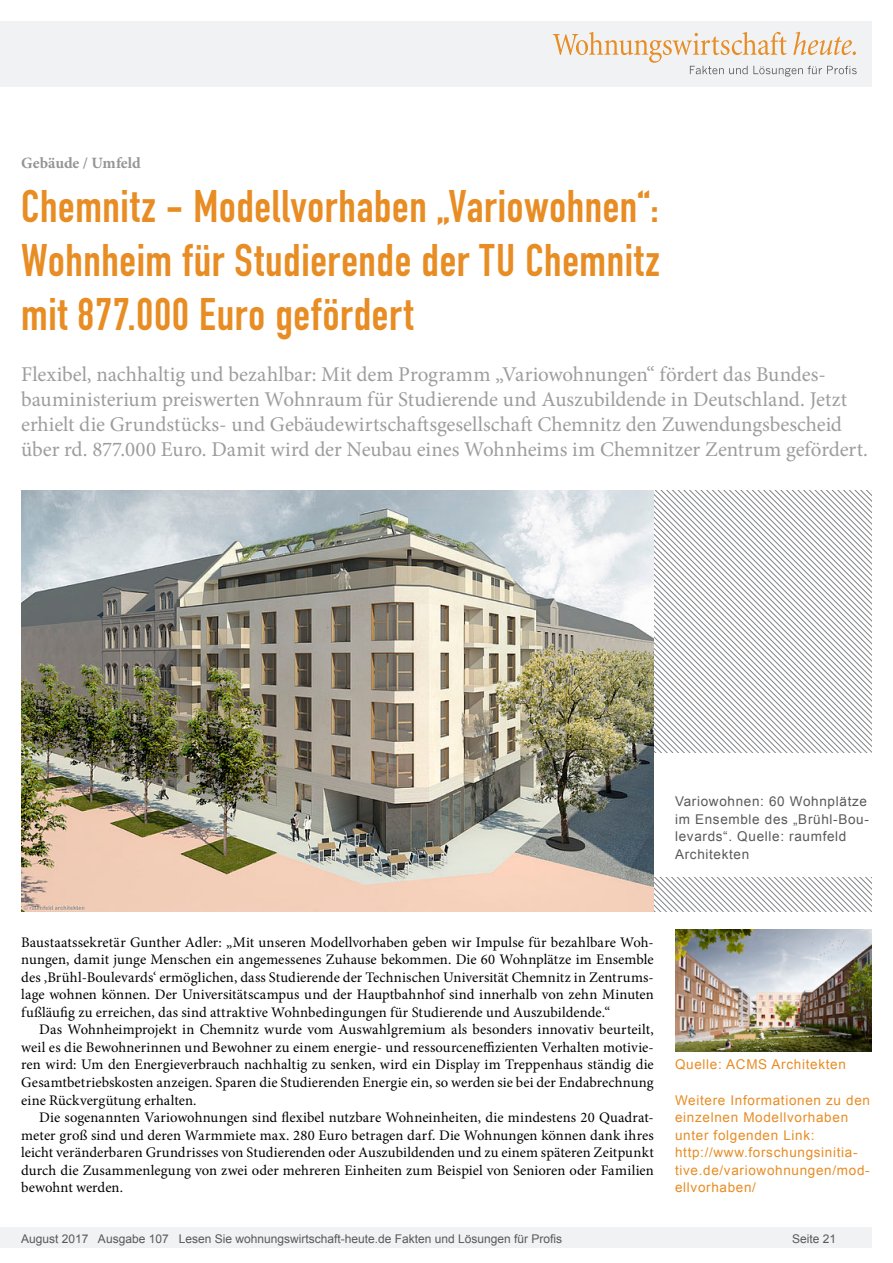
<style>
.page{position:relative;width:893px;height:1263px;background:#fff}
.page>*{position:absolute;margin:0;border:0;box-sizing:border-box;transform-origin:0 0}
.Überschrift_Groß{font:45px/54px "DIN Engschrift";letter-spacing:.015em;color:#e88c24;text-align:justify}
.Anlesetext{font:21px/25.2px "Minion Pro";letter-spacing:-.005em;color:#9d9d9d}
.Kategorie{font:700 15.75px "Minion Pro";letter-spacing:-.005em;color:#959595}
.Fliesstext{font:14.7px/17.5px "Minion Pro";color:#000;text-align:justify}
.Fließtext_erste_Zeil{font:14.7px/17.5px "Minion Pro";color:#000;text-align:justify}
.Info{font:13.5px/17.5px "Arial";letter-spacing:.05em;color:#e88c24}
.Bildunterschrift{font:13.5px/17.5px "Arial";letter-spacing:.05em;color:#595959}
.t1{font:12px "Arial";color:#595959}
</style>
<div class="page">
<div style="left:0;top:1227px;width:872px;height:20px;background:#f1f2f3"></div>
<div style="left:0;top:21px;width:872px;height:66px;background:#f1f2f3"></div>
<svg style="left:553px;top:32px;width:304px;height:45px"></svg>
<svg style="left:654px;top:490px;width:218px;height:88px"></svg>
<svg style="left:654px;top:578px;width:218px;height:333px"></svg>
<div style="left:654px;top:753px;width:237px;height:123px;background:#fff"></div>
<img style="left:21px;top:490px;width:632px;height:421px">
<img style="left:675px;top:929px;width:197px;height:123px">
<p class="Kategorie" style="left:21px;top:152px;width:121px">Gebäude / Umfeld</p>
<p class="Überschrift_Groß" style="left:21px;top:180px;width:640px">Chemnitz - Modellvorhaben „Variowohnen“:<br>Wohnheim für Studierende der TU Chemnitz mit 877.000 Euro gefördert</p>
<p class="Anlesetext" style="left:21px;top:361px;width:848px">Flexibel, nachhaltig und bezahlbar: Mit dem Programm „Variowohnungen“ fördert das Bundes&shy;bauministerium preiswerten Wohnraum für Studierende und Auszubildende in Deutschland. Jetzt erhielt die Grundstücks- und Gebäudewirtschaftsgesellschaft Chemnitz den Zuwendungsbescheid über rd. 877.000 Euro. Damit wird der Neubau eines Wohnheims im Chemnitzer Zentrum gefördert.</p>
<p class="Bildunterschrift" style="left:675px;top:793px;width:195px">Variowohnen: 60 Wohnplätze im Ensemble des „Brühl-Bou&shy;levards“. Quelle: raumfeld<br>Architekten</p>
<p class="Fließtext_erste_Zeil" style="left:21px;top:933px;width:634px">Baustaatssekretär Gunther Adler: „Mit unseren Modellvorhaben geben wir Impulse für bezahlbare Woh&shy;nungen, damit junge Menschen ein angemessenes Zuhause bekommen. Die 60 Wohnplätze im Ensemble des ‚Brühl-Boulevards‘ ermöglichen, dass Studierende der Technischen Universität Chemnitz in Zentrums&shy;lage wohnen können. Der Universitätscampus und der Hauptbahnhof sind innerhalb von zehn Minuten fußläufig zu erreichen, das sind attraktive Wohnbedingungen für Studierende und Auszubildende.“</p>
<p class="Fliesstext" style="left:21px;top:1021px;width:634px;text-indent:18px">Das Wohnheimprojekt in Chemnitz wurde vom Auswahlgremium als besonders innovativ beurteilt, weil es die Bewohnerinnen und Bewohner zu einem energie- und ressourceneffizienten Verhalten motivie&shy;ren wird: Um den Energieverbrauch nachhaltig zu senken, wird ein Display im Treppenhaus ständig die Gesamtbetriebskosten anzeigen. Sparen die Studierenden Energie ein, so werden sie bei der Endabrechnung eine Rückvergütung erhalten.</p>
<p class="Fliesstext" style="left:21px;top:1109px;width:634px;text-indent:18px">Die sogenannten Variowohnungen sind flexibel nutzbare Wohneinheiten, die mindestens 20 Quadrat&shy;meter groß sind und deren Warmmiete max. 280 Euro betragen darf. Die Wohnungen können dank ihres leicht veränderbaren Grundrisses von Studierenden oder Auszubildenden und zu einem späteren Zeitpunkt durch die Zusammenlegung von zwei oder mehreren Einheiten zum Beispiel von Senioren oder Familien bewohnt werden.</p>
<p class="Info" style="left:675px;top:1056px;width:172px">Quelle: ACMS Architekten</p>
<p class="Info" style="left:675px;top:1091px;width:197px">Weitere Informationen zu den einzelnen Modellvorhaben unter folgenden Link:</p>
<p class="Info" style="left:675px;top:1144px;width:196px">http://www.forschungsinitia&shy;tive.de/variowohnungen/mod&shy;ellvorhaben/</p>
<p class="t1" style="left:21px;top:1230px;width:542px">August 2017 Ausgabe 107 Lesen Sie wohnungswirtschaft-heute.de Fakten und Lösungen für Profis</p>
<p class="t1" style="left:792px;top:1231px;width:46px">Seite 21</p>
</div>
